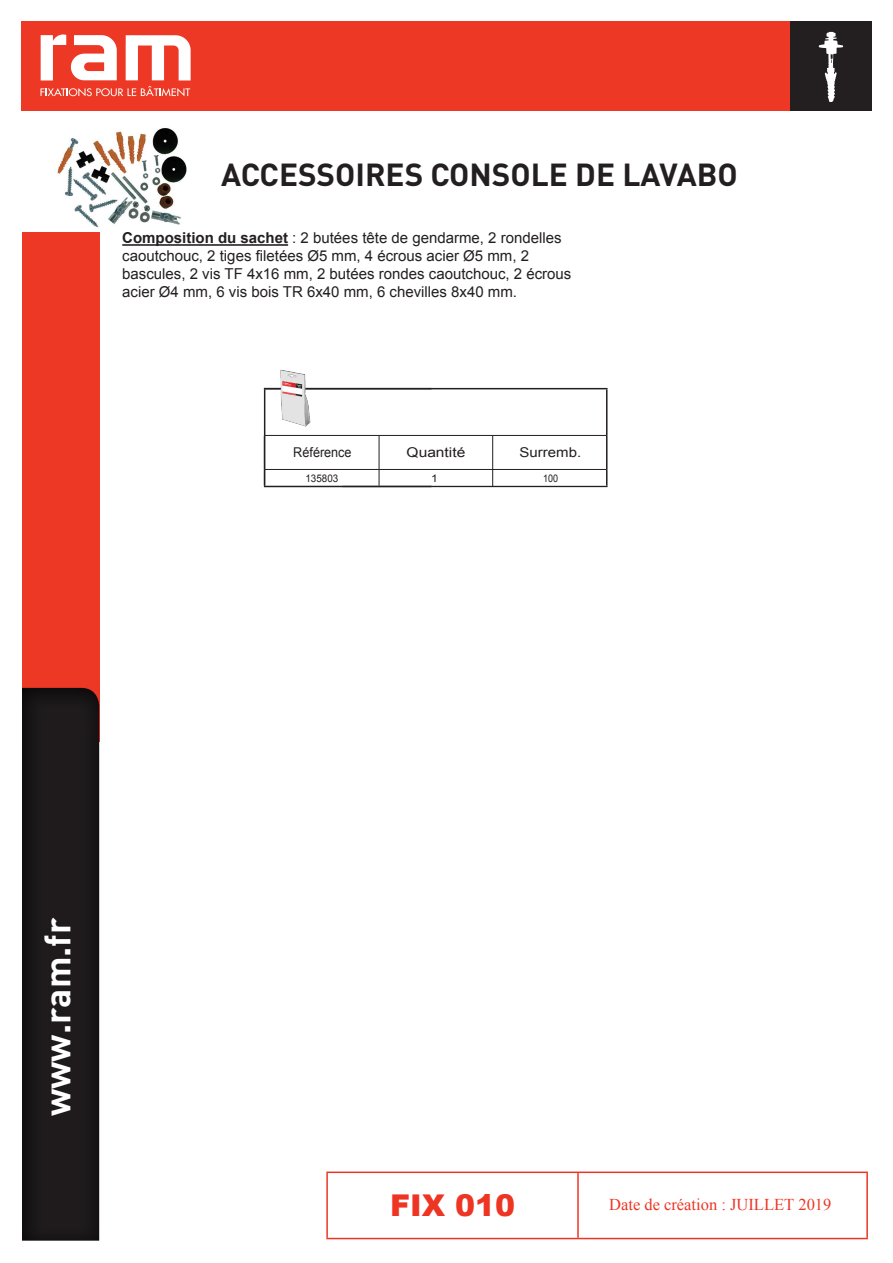
<style>
.page{position:relative;width:893px;height:1263px;background:#fff}
.page>*{position:absolute;margin:0;border:0;box-sizing:border-box;transform-origin:0 0}
.t1{font:700 36px "DIN Pro";color:#fff}
.t2{font:700 31.5px "DIN Pro";color:#231f20}
.t3{font:900 30px "Arial";color:#ee3524}
.t4{font:16.5px "Times New Roman";color:#ee3524}
.t5{font:15px/18px "Arial";color:#231f20}
.t6{font:13.5px "Arial";color:#231f20;scale:.94 1}
.t7{font:13.5px "Arial";color:#231f20;scale:1.15 1}
.t8{font:13.5px "Arial";color:#231f20;scale:1.11 1}
.t9{font:10.5px "Arial";color:#231f20;scale:.94 1}
.t10{font:10.5px "Arial";color:#231f20;scale:.85 1}
.t11{font:10.5px "Arial";color:#231f20;scale:1.15 1}
.s1{font-weight:700}
</style>
<div class="page">
<svg style="left:328px;top:1173px;width:538px;height:65px"></svg>
<hr style="left:326px;top:1171px;width:252px;height:2px;background:#ee3524">
<hr style="left:326px;top:1173px;width:2px;height:65px;background:#ee3524">
<hr style="left:326px;top:1238px;width:252px;height:1px;background:#ee3524">
<hr style="left:578px;top:1171px;width:290px;height:2px;background:#ee3524">
<hr style="left:577px;top:1173px;width:2px;height:65px;background:#ee3524">
<hr style="left:866px;top:1173px;width:2px;height:65px;background:#ee3524">
<hr style="left:578px;top:1238px;width:290px;height:1px;background:#ee3524">
<img style="left:57px;top:128px;width:130px;height:100px">
<hr style="left:122px;top:244px;width:166px;height:2px;background:#231f20">
<div style="left:21px;top:21px;width:770px;height:89px;background:#ed3825"></div>
<div style="left:790px;top:21px;width:82px;height:89px;background:#231f20"></div>
<svg style="left:818px;top:32px;width:25px;height:70px"></svg>
<svg style="left:126px;top:35px;width:65px;height:45px"></svg>
<svg style="left:41px;top:34px;width:76px;height:46px"></svg>
<svg style="left:40px;top:86px;width:150px;height:10px"></svg>
<div style="left:22px;top:232px;width:77px;height:510px;background:#ed3825"></div>
<div style="left:22px;top:687px;width:79px;height:554px;background:#231f20"></div>
<hr style="left:264px;top:389px;width:1px;height:46px;background:#231f20">
<hr style="left:264px;top:388px;width:344px;height:1px;background:#231f20">
<hr style="left:606px;top:389px;width:1px;height:46px;background:#231f20">
<hr style="left:606px;top:435px;width:1px;height:34px;background:#231f20">
<svg style="left:606px;top:470px;width:1px;height:16px"></svg>
<hr style="left:264px;top:486px;width:79px;height:1px;background:#231f20">
<hr style="left:342px;top:486px;width:266px;height:1px;background:#231f20">
<hr style="left:264px;top:435px;width:115px;height:1px;background:#231f20">
<hr style="left:264px;top:436px;width:1px;height:33px;background:#231f20">
<hr style="left:379px;top:435px;width:228px;height:1px;background:#231f20">
<hr style="left:379px;top:436px;width:1px;height:33px;background:#231f20">
<hr style="left:492px;top:436px;width:1px;height:50px;background:#231f20">
<hr style="left:264px;top:469px;width:115px;height:1px;background:#231f20">
<svg style="left:264px;top:470px;width:1px;height:16px"></svg>
<hr style="left:379px;top:469px;width:228px;height:1px;background:#231f20">
<svg style="left:379px;top:470px;width:1px;height:16px"></svg>
<img style="left:279px;top:369px;width:33px;height:58px">
<h2 class="t2" style="left:221px;top:154px;width:518px">ACCESSOIRES CONSOLE DE LAVABO</h2>
<p class="t5" style="left:122px;top:229px;width:451px"><span class="s1">Composition du sachet</span> : 2 butées tête de gendarme, 2 rondelles caoutchouc, 2 tiges filetées Ø5 mm, 4 écrous acier Ø5 mm, 2 bascules, 2 vis TF 4x16 mm, 2 butées rondes caoutchouc, 2 écrous acier Ø4 mm, 6 vis bois TR 6x40 mm, 6 chevilles 8x40 mm.</p>
<p class="t6" style="left:293px;top:443px;width:64px">Référence</p>
<p class="t7" style="left:407px;top:443px;width:53px">Quantité</p>
<p class="t8" style="left:520px;top:443px;width:57px">Surremb.</p>
<p class="t10" style="left:543px;top:471px;width:19px">100</p>
<p class="t9" style="left:305px;top:471px;width:36px">135803</p>
<p class="t11" style="left:431px;top:471px;width:7px">1</p>
<h1 class="t1" style="left:33px;top:1116px;width:200px;rotate:-90deg">www.ram.fr</h1>
<h3 class="t3" style="left:390px;top:1184px;width:127px">FIX 010</h3>
<p class="t4" style="left:609px;top:1192px;width:224px">Date de création : JUILLET 2019</p>
</div>
